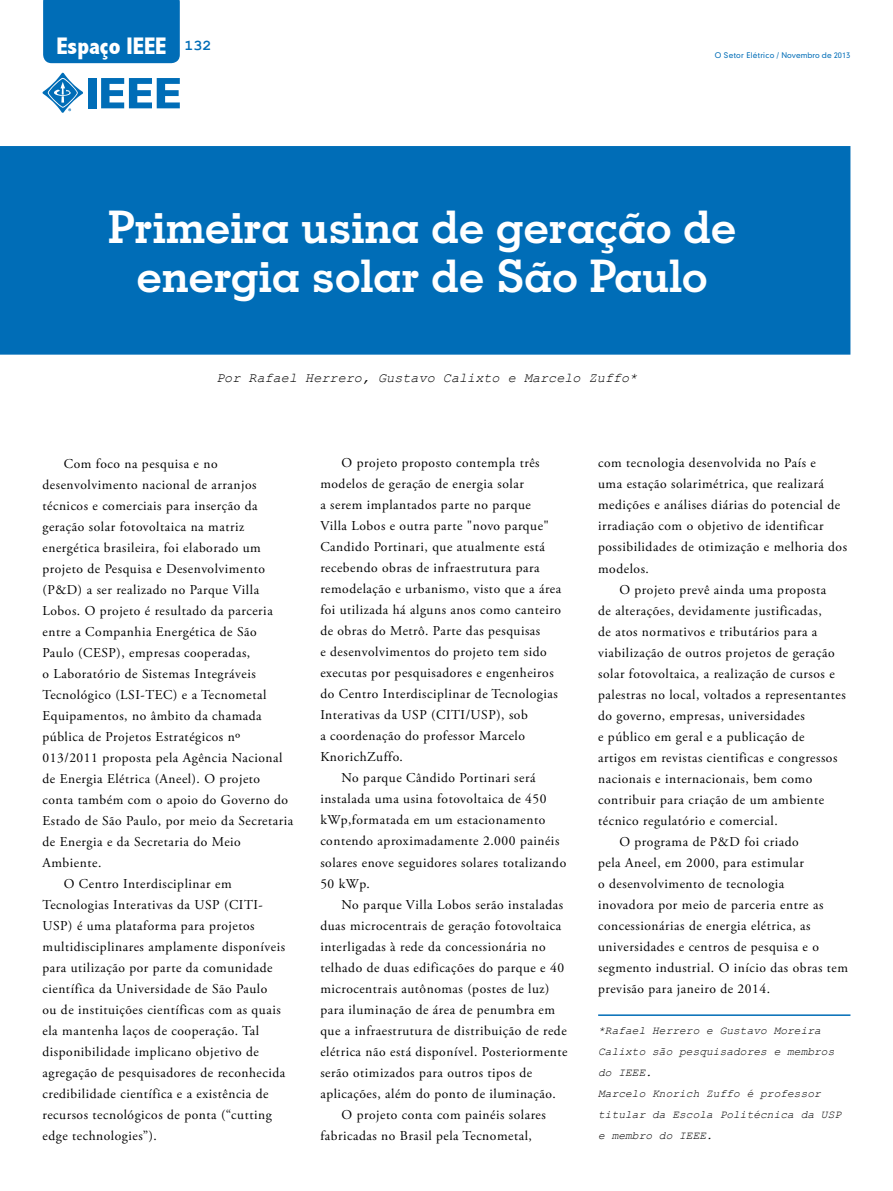
<style>
.page{position:relative;width:893px;height:1191px;background:#fff}
.page>*{position:absolute;margin:0;border:0;box-sizing:border-box;transform-origin:0 0}
.t1{font:700 45px/49.5px "Geometric Slab 703 BT";color:#fff;text-align:center}
.t2{font:800 condensed 24px "Abadi";color:#fff}
.t3{font:13.5px "Adobe Garamond Pro";letter-spacing:.04em;color:#000}
.t4{font:italic 13.5px "Courier New";color:#000}
.t5{font:italic 11.25px/21px "Courier New";color:#000}
.t6{font:7.5px "Geometric 706 BT Medium B";letter-spacing:.015em;color:#006db7}
.s1{font-family:"Courier New";font-weight:700;font-stretch:normal;font-size:15px;color:#006db7}
</style>
<div class="page">
<div style="left:0;top:146px;width:850px;height:209px;background:#006db7"></div>
<div style="left:43px;top:0;width:137px;height:63px;background:#006db7"></div>
<div style="left:88px;top:78px;width:9px;height:30px;background:#006db7"></div>
<svg style="left:101px;top:78px;width:79px;height:30px"></svg>
<svg style="left:42px;top:73px;width:41px;height:40px"></svg>
<hr style="left:598px;top:1014px;width:252px;height:2px;background:#006db7">
<h2 class="t2" style="left:56px;top:32px;width:157px">Espaço IEEE <span class="s1">132</span></h2>
<p class="t6" style="left:715px;top:50px;width:137px">O Setor Elétrico / Novembro de 2013</p>
<h1 class="t1" style="left:108px;top:202px;width:629px">Primeira usina de geração de energia solar de São Paulo</h1>
<p class="t4" style="left:216px;top:368px;width:423px">Por Rafael Herrero, Gustavo Calixto e Marcelo Zuffo*</p>
<p class="t3" style="left:64px;top:455px;width:155px">Com foco na pesquisa e no</p>
<p class="t3" style="left:43px;top:476px;width:216px">desenvolvimento nacional de arranjos</p>
<p class="t3" style="left:43px;top:497px;width:217px">técnicos e comerciais para inserção da</p>
<p class="t3" style="left:43px;top:518px;width:203px">geração solar fotovoltaica na matriz</p>
<p class="t3" style="left:43px;top:539px;width:220px">energética brasileira, foi elaborado um</p>
<p class="t3" style="left:43px;top:560px;width:224px">projeto de Pesquisa e Desenvolvimento</p>
<p class="t3" style="left:43px;top:581px;width:218px">(P&amp;D) a ser realizado no Parque Villa</p>
<p class="t3" style="left:43px;top:602px;width:232px">Lobos. O projeto é resultado da parceria</p>
<p class="t3" style="left:43px;top:623px;width:216px">entre a Companhia Energética de São</p>
<p class="t3" style="left:43px;top:644px;width:209px">Paulo (CESP), empresas cooperadas,</p>
<p class="t3" style="left:43px;top:665px;width:215px">o Laboratório de Sistemas Integráveis</p>
<p class="t3" style="left:43px;top:686px;width:225px">Tecnológico (LSI-TEC) e a Tecnometal</p>
<p class="t3" style="left:43px;top:707px;width:221px">Equipamentos, no âmbito da chamada</p>
<p class="t3" style="left:43px;top:728px;width:199px">pública de Projetos Estratégicos nº</p>
<p class="t3" style="left:43px;top:749px;width:241px">013/2011 proposta pela Agência Nacional</p>
<p class="t3" style="left:43px;top:770px;width:219px">de Energia Elétrica (Aneel). O projeto</p>
<p class="t3" style="left:43px;top:791px;width:247px">conta também com o apoio do Governo do</p>
<p class="t3" style="left:43px;top:812px;width:252px">Estado de São Paulo, por meio da Secretaria</p>
<p class="t3" style="left:43px;top:833px;width:200px">de Energia e da Secretaria do Meio</p>
<p class="t3" style="left:43px;top:854px;width:60px">Ambiente.</p>
<p class="t3" style="left:64px;top:875px;width:169px">O Centro Interdisciplinar em</p>
<p class="t3" style="left:43px;top:896px;width:222px">Tecnologias Interativas da USP (CITI-</p>
<p class="t3" style="left:43px;top:917px;width:214px">USP) é uma plataforma para projetos</p>
<p class="t3" style="left:43px;top:938px;width:244px">multidisciplinares amplamente disponíveis</p>
<p class="t3" style="left:43px;top:959px;width:232px">para utilização por parte da comunidade</p>
<p class="t3" style="left:43px;top:980px;width:226px">científica da Universidade de São Paulo</p>
<p class="t3" style="left:43px;top:1001px;width:240px">ou de instituições científicas com as quais</p>
<p class="t3" style="left:43px;top:1022px;width:218px">ela mantenha laços de cooperação. Tal</p>
<p class="t3" style="left:43px;top:1043px;width:218px">disponibilidade implicano objetivo de</p>
<p class="t3" style="left:43px;top:1064px;width:244px">agregação de pesquisadores de reconhecida</p>
<p class="t3" style="left:43px;top:1085px;width:228px">credibilidade científica e a existência de</p>
<p class="t3" style="left:43px;top:1106px;width:231px">recursos tecnológicos de ponta (“cutting</p>
<p class="t3" style="left:43px;top:1127px;width:116px">edge technologies”).</p>
<p class="t3" style="left:342px;top:455px;width:200px">O projeto proposto contempla três</p>
<p class="t3" style="left:320px;top:476px;width:205px">modelos de geração de energia solar</p>
<p class="t3" style="left:320px;top:497px;width:212px">a serem implantados parte no parque</p>
<p class="t3" style="left:320px;top:518px;width:230px">Villa Lobos e outra parte "novo parque"</p>
<p class="t3" style="left:320px;top:539px;width:226px">Candido Portinari, que atualmente está</p>
<p class="t3" style="left:320px;top:560px;width:221px">recebendo obras de infraestrutura para</p>
<p class="t3" style="left:320px;top:581px;width:242px">remodelação e urbanismo, visto que a área</p>
<p class="t3" style="left:320px;top:602px;width:242px">foi utilizada há alguns anos como canteiro</p>
<p class="t3" style="left:320px;top:623px;width:221px">de obras do Metrô. Parte das pesquisas</p>
<p class="t3" style="left:320px;top:644px;width:228px">e desenvolvimentos do projeto tem sido</p>
<p class="t3" style="left:320px;top:665px;width:235px">executas por pesquisadores e engenheiros</p>
<p class="t3" style="left:320px;top:686px;width:239px">do Centro Interdisciplinar de Tecnologias</p>
<p class="t3" style="left:320px;top:707px;width:209px">Interativas da USP (CITI/USP), sob</p>
<p class="t3" style="left:320px;top:728px;width:206px">a coordenação do professor Marcelo</p>
<p class="t3" style="left:320px;top:749px;width:84px">KnorichZuffo.</p>
<p class="t3" style="left:342px;top:770px;width:195px">No parque Cândido Portinari será</p>
<p class="t3" style="left:320px;top:791px;width:228px">instalada uma usina fotovoltaica de 450</p>
<p class="t3" style="left:320px;top:812px;width:226px">kWp,formatada em um estacionamento</p>
<p class="t3" style="left:320px;top:833px;width:241px">contendo aproximadamente 2.000 painéis</p>
<p class="t3" style="left:320px;top:854px;width:247px">solares enove seguidores solares totalizando</p>
<p class="t3" style="left:320px;top:875px;width:51px">50 kWp.</p>
<p class="t3" style="left:342px;top:896px;width:223px">No parque Villa Lobos serão instaladas</p>
<p class="t3" style="left:320px;top:917px;width:242px">duas microcentrais de geração fotovoltaica</p>
<p class="t3" style="left:320px;top:938px;width:227px">interligadas à rede da concessionária no</p>
<p class="t3" style="left:320px;top:959px;width:245px">telhado de duas edificações do parque e 40</p>
<p class="t3" style="left:320px;top:980px;width:231px">microcentrais autônomas (postes de luz)</p>
<p class="t3" style="left:320px;top:1001px;width:236px">para iluminação de área de penumbra em</p>
<p class="t3" style="left:320px;top:1022px;width:248px">que a infraestrutura de distribuição de rede</p>
<p class="t3" style="left:320px;top:1043px;width:249px">elétrica não está disponível. Posteriormente</p>
<p class="t3" style="left:320px;top:1064px;width:213px">serão otimizados para outros tipos de</p>
<p class="t3" style="left:320px;top:1085px;width:237px">aplicações, além do ponto de iluminação.</p>
<p class="t3" style="left:342px;top:1106px;width:206px">O projeto conta com painéis solares</p>
<p class="t3" style="left:320px;top:1127px;width:213px">fabricadas no Brasil pela Tecnometal,</p>
<p class="t3" style="left:598px;top:455px;width:219px">com tecnologia desenvolvida no País e</p>
<p class="t3" style="left:598px;top:476px;width:227px">uma estação solarimétrica, que realizará</p>
<p class="t3" style="left:598px;top:497px;width:243px">medições e análises diárias do potencial de</p>
<p class="t3" style="left:598px;top:518px;width:227px">irradiação com o objetivo de identificar</p>
<p class="t3" style="left:598px;top:539px;width:250px">possibilidades de otimização e melhoria dos</p>
<p class="t3" style="left:598px;top:560px;width:52px">modelos.</p>
<p class="t3" style="left:619px;top:581px;width:208px">O projeto prevê ainda uma proposta</p>
<p class="t3" style="left:598px;top:602px;width:225px">de alterações, devidamente justificadas,</p>
<p class="t3" style="left:598px;top:623px;width:221px">de atos normativos e tributários para a</p>
<p class="t3" style="left:598px;top:644px;width:238px">viabilização de outros projetos de geração</p>
<p class="t3" style="left:598px;top:665px;width:238px">solar fotovoltaica, a realização de cursos e</p>
<p class="t3" style="left:598px;top:686px;width:249px">palestras no local, voltados a representantes</p>
<p class="t3" style="left:598px;top:707px;width:208px">do governo, empresas, universidades</p>
<p class="t3" style="left:598px;top:728px;width:208px">e público em geral e a publicação de</p>
<p class="t3" style="left:598px;top:749px;width:241px">artigos em revistas cientificas e congressos</p>
<p class="t3" style="left:598px;top:770px;width:216px">nacionais e internacionais, bem como</p>
<p class="t3" style="left:598px;top:791px;width:228px">contribuir para criação de um ambiente</p>
<p class="t3" style="left:598px;top:812px;width:181px">técnico regulatório e comercial.</p>
<p class="t3" style="left:619px;top:833px;width:181px">O programa de P&amp;D foi criado</p>
<p class="t3" style="left:598px;top:854px;width:207px">pela Aneel, em 2000, para estimular</p>
<p class="t3" style="left:598px;top:875px;width:188px">o desenvolvimento de tecnologia</p>
<p class="t3" style="left:598px;top:896px;width:227px">inovadora por meio de parceria entre as</p>
<p class="t3" style="left:598px;top:917px;width:214px">concessionárias de energia elétrica, as</p>
<p class="t3" style="left:598px;top:938px;width:222px">universidades e centros de pesquisa e o</p>
<p class="t3" style="left:598px;top:959px;width:251px">segmento industrial. O início das obras tem</p>
<p class="t3" style="left:598px;top:980px;width:173px">previsão para janeiro de 2014.</p>
<p class="t5" style="left:598px;top:1019px;width:245px">*Rafael Herrero e Gustavo Moreira<br>Calixto são pesquisadores e membros do IEEE.<br>Marcelo Knorich Zuffo é professor titular da Escola Politécnica da USP e membro do IEEE.</p>
</div>
